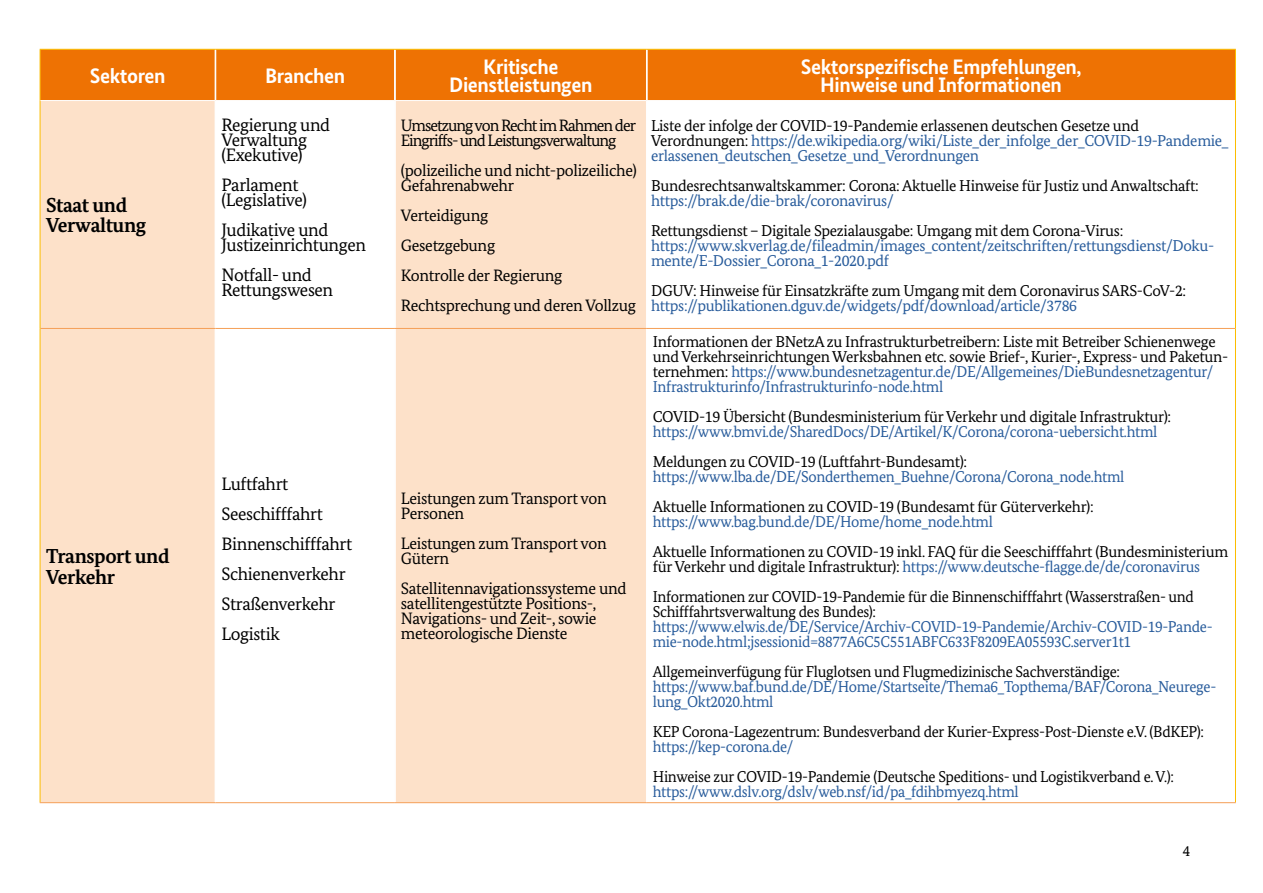
<style>
.page{position:relative;width:1263px;height:893px;background:#fff}
.page>*{position:absolute;margin:0;border:0;box-sizing:border-box;transform-origin:0 0}
.copy{font:700 21px/18px "Bundes Sans";letter-spacing:-.02em;color:#fff;text-align:center}
.copy_bold{font:700 20.25px/20.2px "Bundes Serif";letter-spacing:-.02em;color:#000}
.copy-2{font:18px/15px "Bundes Serif";letter-spacing:-.02em;color:#000}
.copy-3{font:16.5px/15px "Bundes Serif";letter-spacing:-.02em;color:#000}
.copy-4{font:16.5px/15px "Bundes Serif";letter-spacing:-.06em;color:#000}
.copy-5{font:15.75px/15px "Bundes Serif";letter-spacing:-.02em;color:#000}
.copy-6{font:15.75px/15px "Bundes Serif";letter-spacing:-.02em;color:#275b9b}
.t1{font:15px "Bundes Serif";color:#000}
.s1{color:#000}
.s2{color:#275b9b}
</style>
<div class="page">
<div style="left:41px;top:50px;width:1194px;height:50px;background:#ee7203"></div>
<svg style="left:41px;top:101px;width:605px;height:701px;fill:#fde1c9"></svg>
<hr style="left:215px;top:50px;width:1px;height:50px;background:#fff">
<hr style="left:394px;top:50px;width:1px;height:50px;background:#fff">
<hr style="left:395px;top:50px;width:1px;height:50px;background:#fff">
<hr style="left:646px;top:50px;width:1px;height:50px;background:#fff">
<hr style="left:647px;top:50px;width:1px;height:50px;background:#fff">
<hr style="left:215px;top:101px;width:1px;height:227px;background:#fff">
<hr style="left:394px;top:101px;width:1px;height:227px;background:#fff">
<hr style="left:395px;top:101px;width:1px;height:227px;background:#fff">
<hr style="left:215px;top:329px;width:1px;height:473px;background:#fff">
<hr style="left:394px;top:329px;width:1px;height:473px;background:#fff">
<hr style="left:395px;top:329px;width:1px;height:473px;background:#fff">
<hr style="left:40px;top:101px;width:1px;height:227px;background:#fcbd00">
<hr style="left:1235px;top:101px;width:1px;height:227px;background:#fcbd00">
<hr style="left:40px;top:328px;width:1px;height:474px;background:#fcbd00">
<hr style="left:1235px;top:328px;width:1px;height:474px;background:#fcbd00">
<hr style="left:40px;top:328px;width:175px;height:1px;background:#f59f57">
<hr style="left:215px;top:328px;width:180px;height:1px;background:#f59f57">
<hr style="left:395px;top:328px;width:252px;height:1px;background:#f59f57">
<hr style="left:647px;top:328px;width:588px;height:1px;background:#f59f57">
<hr style="left:40px;top:802px;width:175px;height:1px;background:#f59f57">
<hr style="left:215px;top:802px;width:180px;height:1px;background:#f59f57">
<hr style="left:395px;top:802px;width:252px;height:1px;background:#f59f57">
<hr style="left:647px;top:802px;width:589px;height:1px;background:#f59f57">
<hr style="left:40px;top:49px;width:175px;height:1px;background:#fcbd00">
<hr style="left:40px;top:50px;width:1px;height:51px;background:#fcbd00">
<hr style="left:215px;top:49px;width:180px;height:1px;background:#fcbd00">
<hr style="left:395px;top:49px;width:252px;height:1px;background:#fcbd00">
<hr style="left:647px;top:49px;width:589px;height:1px;background:#fcbd00">
<hr style="left:1235px;top:50px;width:1px;height:51px;background:#fcbd00">
<hr style="left:40px;top:100px;width:175px;height:1px;background:#fff">
<p class="copy" style="left:90px;top:67px;width:77px">Sektoren</p>
<p class="copy" style="left:265px;top:67px;width:82px">Branchen</p>
<p class="copy" style="left:449px;top:58px;width:145px">Kritische<br>Dienstleistungen</p>
<p class="copy" style="left:801px;top:58px;width:282px">Sektorspezifische Empfehlungen,<br>Hinweise und Informationen</p>
<p class="copy_bold" style="left:46px;top:195px;width:102px">Staat und<br>Verwaltung</p>
<p class="copy_bold" style="left:46px;top:546px;width:125px">Transport und<br>Verkehr</p>
<p class="copy-2" style="left:221px;top:118px;width:110px">Regierung und</p>
<p class="copy-2" style="left:221px;top:133px;width:87px">Verwaltung (Exekutive)</p>
<p class="copy-2" style="left:221px;top:178px;width:87px">Parlament (Legislative)</p>
<p class="copy-2" style="left:221px;top:223px;width:146px">Judikative und<br>Justizeinrichtungen</p>
<p class="copy-2" style="left:221px;top:268px;width:113px">Notfall- und<br>Rettungswesen</p>
<p class="copy-2" style="left:221px;top:476px;width:68px">Luftfahrt</p>
<p class="copy-2" style="left:221px;top:506px;width:103px">Seeschifffahrt</p>
<p class="copy-2" style="left:221px;top:536px;width:132px">Binnenschifffahrt</p>
<p class="copy-2" style="left:221px;top:566px;width:126px">Schienenverkehr</p>
<p class="copy-2" style="left:221px;top:596px;width:116px">Straßenverkehr</p>
<p class="copy-2" style="left:221px;top:626px;width:60px">Logistik</p>
<p class="copy-4" style="left:401px;top:118px;width:237px">Umsetzung von Recht im Rahmen der<br>Eingriffs- und Leistungsverwaltung</p>
<p class="copy-3" style="left:401px;top:163px;width:237px">(polizeiliche und nicht-polizeiliche)<br>Gefahrenabwehr</p>
<p class="copy-3" style="left:401px;top:208px;width:89px">Verteidigung</p>
<p class="copy-3" style="left:401px;top:238px;width:96px">Gesetzgebung</p>
<p class="copy-3" style="left:401px;top:268px;width:163px">Kontrolle der Regierung</p>
<p class="copy-3" style="left:401px;top:298px;width:237px">Rechtsprechung und deren Vollzug</p>
<p class="copy-3" style="left:401px;top:491px;width:207px">Leistungen zum Transport von<br>Personen</p>
<p class="copy-3" style="left:401px;top:536px;width:207px">Leistungen zum Transport von<br>Gütern</p>
<p class="copy-3" style="left:401px;top:581px;width:227px">Satellitennavigationssysteme und satellitengestützte Positions-,<br>Navigations- und Zeit-, sowie meteorologische Dienste</p>
<p class="copy-6" style="left:651px;top:118px;width:579px"><span class="s1">Liste der infolge der COVID-19-Pandemie erlassenen deutschen Gesetze und<br>Verordnungen:</span> https://de.wikipedia.org/wiki/Liste_der_infolge_der_COVID-19-Pandemie_ erlassenen_deutschen_Gesetze_und_Verordnungen</p>
<p class="copy-5" style="left:651px;top:178px;width:549px">Bundesrechtsanwaltskammer: Corona: Aktuelle Hinweise für Justiz und Anwaltschaft: <span class="s2">https://brak.de/die-brak/coronavirus/</span></p>
<p class="copy-5" style="left:651px;top:223px;width:474px">Rettungsdienst – Digitale Spezialausgabe: Umgang mit dem Corona-Virus:</p>
<p class="copy-6" style="left:651px;top:238px;width:565px">https://www.skverlag.de/fileadmin/images_content/zeitschriften/rettungsdienst/Doku&shy;mente/E-Dossier_Corona_1-2020.pdf</p>
<p class="copy-5" style="left:651px;top:283px;width:537px">DGUV: Hinweise für Einsatzkräfte zum Umgang mit dem Coronavirus SARS-CoV-2:</p>
<p class="copy-6" style="left:651px;top:298px;width:428px">https://publikationen.dguv.de/widgets/pdf/download/article/3786</p>
<p class="copy-5" style="left:653px;top:334px;width:577px">Informationen der BNetzA zu Infrastrukturbetreibern: Liste mit Betreiber Schienenwege und Verkehrseinrichtungen Werksbahnen etc. sowie Brief-, Kurier-, Express- und Paketun&shy;ternehmen: <span class="s2">https://www.bundesnetzagentur.de/DE/Allgemeines/DieBundesnetzagentur/ Infrastrukturinfo/Infrastrukturinfo-node.html</span></p>
<p class="copy-6" style="left:653px;top:409px;width:520px"><span class="s1">COVID-19 Übersicht (Bundesministerium für Verkehr und digitale Infrastruktur): </span>https://www.bmvi.de/SharedDocs/DE/Artikel/K/Corona/corona-uebersicht.html</p>
<p class="copy-5" style="left:653px;top:454px;width:316px">Meldungen zu COVID-19 (Luftfahrt-Bundesamt):</p>
<p class="copy-6" style="left:653px;top:469px;width:473px">https://www.lba.de/DE/Sonderthemen_Buehne/Corona/Corona_node.html</p>
<p class="copy-5" style="left:653px;top:499px;width:442px">Aktuelle Informationen zu COVID-19 (Bundesamt für Güterverkehr): <span class="s2">https://www.bag.bund.de/DE/Home/home_node.html</span></p>
<p class="copy-5" style="left:653px;top:544px;width:577px">Aktuelle Informationen zu COVID-19 inkl. FAQ für die Seeschifffahrt (Bundesministerium für Verkehr und digitale Infrastruktur): <span class="s2">https://www.deutsche-flagge.de/de/coronavirus</span></p>
<p class="copy-5" style="left:653px;top:589px;width:543px">Informationen zur COVID-19-Pandemie für die Binnenschifffahrt (Wasserstraßen- und<br>Schifffahrtsverwaltung des Bundes):</p>
<p class="copy-6" style="left:653px;top:619px;width:561px">https://www.elwis.de/DE/Service/Archiv-COVID-19-Pandemie/Archiv-COVID-19-Pande&shy;mie-node.html;jsessionid=8877A6C5C551ABFC633F8209EA05593C.server1t1</p>
<p class="copy-5" style="left:653px;top:664px;width:469px">Allgemeinverfügung für Fluglotsen und Flugmedizinische Sachverständige:</p>
<p class="copy-6" style="left:653px;top:679px;width:565px">https://www.baf.bund.de/DE/Home/Startseite/Thema6_Topthema/BAF/Corona_Neurege&shy;lung_Okt2020.html</p>
<p class="copy-5" style="left:653px;top:724px;width:553px">KEP Corona-Lagezentrum: Bundesverband der Kurier-Express-Post-Dienste e.V. (BdKEP):</p>
<p class="copy-6" style="left:653px;top:739px;width:142px">https://kep-corona.de/</p>
<p class="copy-5" style="left:653px;top:769px;width:523px">Hinweise zur COVID-19-Pandemie (Deutsche Speditions- und Logistikverband e. V.):</p>
<p class="copy-6" style="left:653px;top:784px;width:368px">https://www.dslv.org/dslv/web.nsf/id/pa_fdihbmyezq.html</p>
<p class="t1" style="left:1183px;top:842px;width:9px">4</p>
</div>
